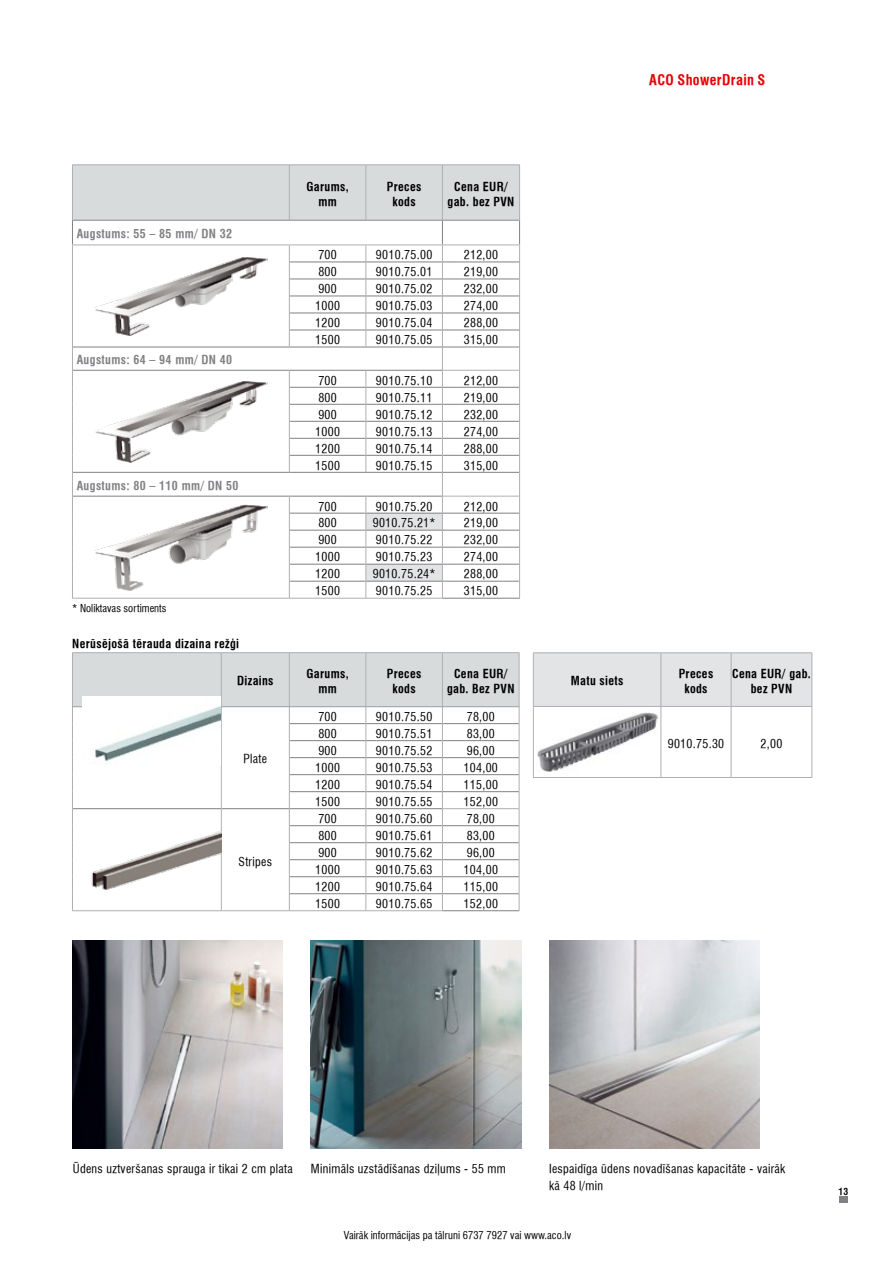
<style>
.page{position:relative;width:893px;height:1263px;background:#fff}
.page>*{position:absolute;margin:0;border:0;box-sizing:border-box;transform-origin:0 0}
.t1{font:700 condensed 14.25px "Helvetica LT";letter-spacing:.025em;color:#e60005}
.t2{font:condensed 12px/17px "Helvetica LT";letter-spacing:.025em;color:#000}
.t3{font:700 condensed 12px/14.4px "Helvetica LT";letter-spacing:.03em;color:#000;text-align:center}
.t4{font:700 condensed 12px "Helvetica LT";letter-spacing:.03em;color:#818084}
.t5{font:condensed 10.5px "Helvetica LT";letter-spacing:.005em;color:#000}
.t6{font:700 condensed 9.45px "Helvetica LT";color:#000}
</style>
<div class="page">
<svg style="left:839px;top:1196px;width:8px;height:7px"></svg>
<hr style="left:443px;top:598px;width:77px;height:1px;background:#818084">
<hr style="left:72px;top:598px;width:217px;height:1px;background:#aeafb2">
<svg style="left:72px;top:164px;width:448px;height:434px"></svg>
<hr style="left:289px;top:598px;width:77px;height:1px;background:#aeafb2">
<hr style="left:366px;top:598px;width:77px;height:1px;background:#aeafb2">
<img style="left:94px;top:255px;width:173px;height:82px">
<img style="left:94px;top:380px;width:173px;height:82px">
<img style="left:94px;top:503px;width:173px;height:88px">
<hr style="left:443px;top:910px;width:76px;height:1px;background:#818084">
<hr style="left:72px;top:652px;width:149px;height:1px;background:#aeafb2">
<hr style="left:221px;top:652px;width:68px;height:1px;background:#aeafb2">
<hr style="left:289px;top:652px;width:77px;height:1px;background:#aeafb2">
<hr style="left:366px;top:652px;width:76px;height:1px;background:#aeafb2">
<hr style="left:442px;top:652px;width:77px;height:1px;background:#aeafb2">
<hr style="left:72px;top:910px;width:149px;height:1px;background:#aeafb2">
<hr style="left:221px;top:910px;width:68px;height:1px;background:#aeafb2">
<svg style="left:72px;top:653px;width:448px;height:257px"></svg>
<hr style="left:289px;top:910px;width:77px;height:1px;background:#aeafb2">
<hr style="left:366px;top:910px;width:77px;height:1px;background:#aeafb2">
<img style="left:86px;top:809px;width:135px;height:81px">
<img style="left:82px;top:696px;width:138px;height:69px">
<img style="left:73px;top:940px;width:210px;height:209px">
<img style="left:311px;top:940px;width:210px;height:209px">
<div style="left:534px;top:653px;width:278px;height:53px;background:#e3e4e6"></div>
<hr style="left:661px;top:653px;width:1px;height:53px;background:#aeafb2">
<hr style="left:731px;top:653px;width:1px;height:53px;background:#aeafb2">
<hr style="left:661px;top:707px;width:1px;height:70px;background:#aeafb2">
<hr style="left:731px;top:707px;width:1px;height:70px;background:#aeafb2">
<hr style="left:533px;top:652px;width:128px;height:1px;background:#aeafb2">
<hr style="left:533px;top:653px;width:1px;height:53px;background:#aeafb2">
<hr style="left:661px;top:652px;width:70px;height:1px;background:#aeafb2">
<hr style="left:731px;top:652px;width:81px;height:1px;background:#aeafb2">
<hr style="left:812px;top:653px;width:1px;height:53px;background:#aeafb2">
<hr style="left:533px;top:706px;width:1px;height:71px;background:#aeafb2">
<hr style="left:812px;top:706px;width:1px;height:71px;background:#aeafb2">
<hr style="left:533px;top:777px;width:128px;height:1px;background:#aeafb2">
<hr style="left:661px;top:777px;width:70px;height:1px;background:#aeafb2">
<hr style="left:731px;top:777px;width:81px;height:1px;background:#aeafb2">
<hr style="left:534px;top:706px;width:127px;height:1px;background:#aeafb2">
<hr style="left:661px;top:706px;width:70px;height:1px;background:#aeafb2">
<hr style="left:731px;top:706px;width:81px;height:1px;background:#aeafb2">
<img style="left:537px;top:712px;width:121px;height:60px">
<img style="left:549px;top:940px;width:210px;height:209px">
<p class="t4" style="left:77px;top:226px;width:157px">Augstums: 55 – 85 mm/ DN 32</p>
<p class="t4" style="left:77px;top:352px;width:157px">Augstums: 64 – 94 mm/ DN 40</p>
<p class="t4" style="left:77px;top:478px;width:163px">Augstums: 80 – 110 mm/ DN 50</p>
<p class="t5" style="left:72px;top:602px;width:96px">* Noliktavas sortiments</p>
<p class="t3" style="left:306px;top:180px;width:44px">Garums, mm</p>
<p class="t3" style="left:387px;top:180px;width:36px">Preces kods</p>
<p class="t3" style="left:448px;top:180px;width:68px">Cena EUR/ gab. bez PVN</p>
<p class="t2" style="left:318px;top:246px;width:20px">700</p>
<p class="t2" style="left:376px;top:246px;width:58px">9010.75.00</p>
<p class="t2" style="left:464px;top:246px;width:36px">212,00</p>
<p class="t2" style="left:318px;top:263px;width:20px">800</p>
<p class="t2" style="left:376px;top:263px;width:58px">9010.75.01</p>
<p class="t2" style="left:464px;top:263px;width:36px">219,00</p>
<p class="t2" style="left:318px;top:280px;width:20px">900</p>
<p class="t2" style="left:376px;top:280px;width:58px">9010.75.02</p>
<p class="t2" style="left:464px;top:280px;width:36px">232,00</p>
<p class="t2" style="left:315px;top:297px;width:26px">1000</p>
<p class="t2" style="left:376px;top:297px;width:58px">9010.75.03</p>
<p class="t2" style="left:464px;top:297px;width:36px">274,00</p>
<p class="t2" style="left:315px;top:314px;width:26px">1200</p>
<p class="t2" style="left:376px;top:314px;width:58px">9010.75.04</p>
<p class="t2" style="left:464px;top:314px;width:36px">288,00</p>
<p class="t2" style="left:315px;top:331px;width:26px">1500</p>
<p class="t2" style="left:376px;top:331px;width:58px">9010.75.05</p>
<p class="t2" style="left:464px;top:331px;width:36px">315,00</p>
<p class="t2" style="left:318px;top:372px;width:20px">700</p>
<p class="t2" style="left:376px;top:372px;width:58px">9010.75.10</p>
<p class="t2" style="left:464px;top:372px;width:36px">212,00</p>
<p class="t2" style="left:318px;top:389px;width:20px">800</p>
<p class="t2" style="left:376px;top:389px;width:58px">9010.75.11</p>
<p class="t2" style="left:464px;top:389px;width:36px">219,00</p>
<p class="t2" style="left:318px;top:406px;width:20px">900</p>
<p class="t2" style="left:376px;top:406px;width:58px">9010.75.12</p>
<p class="t2" style="left:464px;top:406px;width:36px">232,00</p>
<p class="t2" style="left:315px;top:423px;width:26px">1000</p>
<p class="t2" style="left:376px;top:423px;width:58px">9010.75.13</p>
<p class="t2" style="left:464px;top:423px;width:36px">274,00</p>
<p class="t2" style="left:315px;top:440px;width:26px">1200</p>
<p class="t2" style="left:376px;top:440px;width:58px">9010.75.14</p>
<p class="t2" style="left:464px;top:440px;width:36px">288,00</p>
<p class="t2" style="left:315px;top:457px;width:26px">1500</p>
<p class="t2" style="left:376px;top:457px;width:58px">9010.75.15</p>
<p class="t2" style="left:464px;top:457px;width:36px">315,00</p>
<p class="t2" style="left:318px;top:498px;width:20px">700</p>
<p class="t2" style="left:376px;top:498px;width:58px">9010.75.20</p>
<p class="t2" style="left:464px;top:498px;width:36px">212,00</p>
<p class="t2" style="left:318px;top:515px;width:20px">800</p>
<p class="t2" style="left:373px;top:515px;width:64px">9010.75.21*</p>
<p class="t2" style="left:464px;top:515px;width:36px">219,00</p>
<p class="t2" style="left:318px;top:532px;width:20px">900</p>
<p class="t2" style="left:376px;top:532px;width:58px">9010.75.22</p>
<p class="t2" style="left:464px;top:532px;width:36px">232,00</p>
<p class="t2" style="left:315px;top:549px;width:26px">1000</p>
<p class="t2" style="left:376px;top:549px;width:58px">9010.75.23</p>
<p class="t2" style="left:464px;top:549px;width:36px">274,00</p>
<p class="t2" style="left:315px;top:566px;width:26px">1200</p>
<p class="t2" style="left:373px;top:566px;width:64px">9010.75.24*</p>
<p class="t2" style="left:464px;top:566px;width:36px">288,00</p>
<p class="t2" style="left:315px;top:583px;width:26px">1500</p>
<p class="t2" style="left:376px;top:583px;width:58px">9010.75.25</p>
<p class="t2" style="left:464px;top:583px;width:36px">315,00</p>
<p class="t3" style="left:72px;top:637px;width:168px">Nerūsējošā tērauda dizaina režģi</p>
<p class="t3" style="left:237px;top:674px;width:38px">Dizains</p>
<p class="t3" style="left:306px;top:667px;width:44px">Garums, mm</p>
<p class="t3" style="left:387px;top:667px;width:36px">Preces kods</p>
<p class="t3" style="left:447px;top:667px;width:69px">Cena EUR/ gab. Bez PVN</p>
<p class="t2" style="left:244px;top:751px;width:25px">Plate</p>
<p class="t2" style="left:239px;top:853px;width:35px">Stripes</p>
<p class="t2" style="left:318px;top:708px;width:20px">700</p>
<p class="t2" style="left:376px;top:708px;width:58px">9010.75.50</p>
<p class="t2" style="left:467px;top:708px;width:30px">78,00</p>
<p class="t2" style="left:318px;top:725px;width:20px">800</p>
<p class="t2" style="left:376px;top:725px;width:58px">9010.75.51</p>
<p class="t2" style="left:467px;top:725px;width:30px">83,00</p>
<p class="t2" style="left:318px;top:742px;width:20px">900</p>
<p class="t2" style="left:376px;top:742px;width:58px">9010.75.52</p>
<p class="t2" style="left:467px;top:742px;width:30px">96,00</p>
<p class="t2" style="left:315px;top:759px;width:26px">1000</p>
<p class="t2" style="left:376px;top:759px;width:58px">9010.75.53</p>
<p class="t2" style="left:464px;top:759px;width:36px">104,00</p>
<p class="t2" style="left:315px;top:776px;width:26px">1200</p>
<p class="t2" style="left:376px;top:776px;width:58px">9010.75.54</p>
<p class="t2" style="left:464px;top:776px;width:36px">115,00</p>
<p class="t2" style="left:315px;top:793px;width:26px">1500</p>
<p class="t2" style="left:376px;top:793px;width:58px">9010.75.55</p>
<p class="t2" style="left:464px;top:793px;width:36px">152,00</p>
<p class="t2" style="left:318px;top:810px;width:20px">700</p>
<p class="t2" style="left:376px;top:810px;width:58px">9010.75.60</p>
<p class="t2" style="left:467px;top:810px;width:30px">78,00</p>
<p class="t2" style="left:318px;top:827px;width:20px">800</p>
<p class="t2" style="left:376px;top:827px;width:58px">9010.75.61</p>
<p class="t2" style="left:467px;top:827px;width:30px">83,00</p>
<p class="t2" style="left:318px;top:844px;width:20px">900</p>
<p class="t2" style="left:376px;top:844px;width:58px">9010.75.62</p>
<p class="t2" style="left:467px;top:844px;width:30px">96,00</p>
<p class="t2" style="left:315px;top:861px;width:26px">1000</p>
<p class="t2" style="left:376px;top:861px;width:58px">9010.75.63</p>
<p class="t2" style="left:464px;top:861px;width:36px">104,00</p>
<p class="t2" style="left:315px;top:878px;width:26px">1200</p>
<p class="t2" style="left:376px;top:878px;width:58px">9010.75.64</p>
<p class="t2" style="left:464px;top:878px;width:36px">115,00</p>
<p class="t2" style="left:315px;top:895px;width:26px">1500</p>
<p class="t2" style="left:376px;top:895px;width:58px">9010.75.65</p>
<p class="t2" style="left:464px;top:895px;width:36px">152,00</p>
<p class="t1" style="left:649px;top:70px;width:118px">ACO ShowerDrain S</p>
<p class="t3" style="left:571px;top:674px;width:54px">Matu siets</p>
<p class="t3" style="left:679px;top:667px;width:36px">Preces kods</p>
<p class="t3" style="left:732px;top:667px;width:80px">Cena EUR/ gab. bez PVN</p>
<p class="t2" style="left:668px;top:735px;width:58px">9010.75.30</p>
<p class="t2" style="left:761px;top:735px;width:23px">2,00</p>
<p class="t2" style="left:73px;top:1160px;width:221px">Ūdens uztveršanas sprauga ir tikai 2 cm plata</p>
<p class="t2" style="left:311px;top:1160px;width:196px">Minimāls uzstādīšanas dziļums - 55 mm</p>
<p class="t2" style="left:549px;top:1160px;width:238px">Iespaidīga ūdens novadīšanas kapacitāte - vairāk kā 48 l/min</p>
<p class="t5" style="left:344px;top:1228px;width:229px">Vairāk informācijas pa tālruni 6737 7927 vai www.aco.lv</p>
<p class="t6" style="left:838px;top:1185px;width:11px">13</p>
</div>
